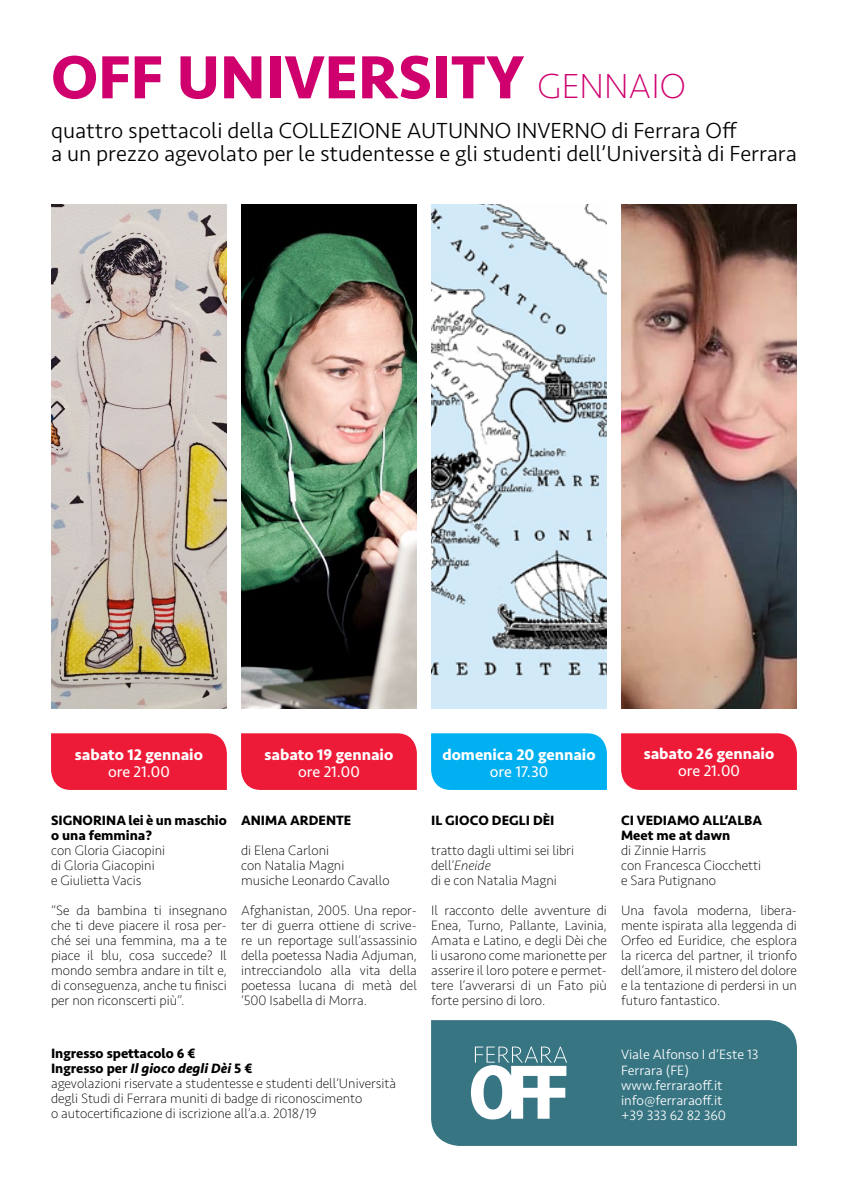
<style>
.page{position:relative;width:848px;height:1197px;background:#fff}
.page>*{position:absolute;margin:0;border:0;box-sizing:border-box;transform-origin:0 0}
.t1{font:700 63px "Seravek";color:#cf006e}
.t2{font:300 22.6px/23px "Seravek";color:#000}
.t3{font:700 16px "Seravek";color:#fff}
.t4{font:16px "Seravek";color:#fff}
.t5{font:200 14px/15px "Seravek";color:#000}
.t6{font:700 14px/15px "Seravek";color:#000}
.t7{font:300 14px/15px "Seravek";color:#fff}
.s1{font-weight:200;font-size:36px}
.s2{font-style:italic}
.s3{font-weight:700}
.s4{font-weight:700;font-style:italic}
</style>
<div class="page">
<div style="left:241px;top:733px;width:176px;height:56px;background:#ed1b37"></div>
<div style="left:431px;top:733px;width:176px;height:56px;background:#00b0f0"></div>
<div style="left:621px;top:733px;width:176px;height:56px;background:#ed1b37"></div>
<img style="left:51px;top:205px;width:176px;height:503px">
<img style="left:241px;top:205px;width:176px;height:503px">
<div style="left:51px;top:733px;width:176px;height:56px;background:#ed1b37"></div>
<div style="left:431px;top:1020px;width:366px;height:125px;background:#387583"></div>
<svg style="left:471px;top:1046px;width:96px;height:73px"></svg>
<img style="left:431px;top:205px;width:176px;height:503px">
<img style="left:621px;top:205px;width:176px;height:503px">
<h1 class="t1" style="left:51px;top:38px;width:636px">OFF UNIVERSITY <span class="s1">GENNAIO</span></h1>
<h2 class="t2" style="left:51px;top:120px;width:747px">quattro spettacoli della COLLEZIONE AUTUNNO INVERNO di Ferrara Off<br>a un prezzo agevolato per le studentesse e gli studenti dell’Università di Ferrara</h2>
<p class="t3" style="left:75px;top:744px;width:129px">sabato 12 gennaio</p>
<p class="t4" style="left:108px;top:761px;width:63px">ore 21.00</p>
<p class="t3" style="left:265px;top:744px;width:130px">sabato 19 gennaio</p>
<p class="t4" style="left:298px;top:761px;width:63px">ore 21.00</p>
<p class="t6" style="left:51px;top:812px;width:177px">SIGNORINA lei è un maschio o una femmina?</p>
<p class="t5" style="left:51px;top:842px;width:116px">con Gloria Giacopini di Gloria Giacopini<br>e Giulietta Vacis</p>
<p class="t5" style="left:51px;top:902px;width:177px;text-align:justify">“Se da bambina ti insegnano che ti deve piacere il rosa per&shy;ché sei una femmina, ma a te piace il blu, cosa succede? Il mondo sembra andare in tilt e, di conseguenza, anche tu finisci per non riconscerti più”.</p>
<p class="t6" style="left:241px;top:812px;width:112px">ANIMA ARDENTE</p>
<p class="t5" style="left:241px;top:842px;width:150px">di Elena Carloni<br>con Natalia Magni musiche Leonardo Cavallo</p>
<p class="t5" style="left:241px;top:902px;width:177px;text-align:justify">Afghanistan, 2005. Una repor&shy;ter di guerra ottiene di scrive&shy;re un reportage sull’assassinio della poetessa Nadia Adjuman, intrecciandolo alla vita della poetessa lucana di metà del ‘500 Isabella di Morra.</p>
<p class="t3" style="left:442px;top:744px;width:155px">domenica 20 gennaio</p>
<p class="t4" style="left:489px;top:761px;width:60px">ore 17.30</p>
<p class="t6" style="left:431px;top:812px;width:125px">IL GIOCO DEGLI DèI</p>
<p class="t5" style="left:431px;top:842px;width:144px">tratto dagli ultimi sei libri dell’<span class="s2">Eneide<br></span>di e con Natalia Magni</p>
<p class="t5" style="left:431px;top:902px;width:177px;text-align:justify">Il racconto delle avventure di Enea, Turno, Pallante, Lavinia, Amata e Latino, e degli Dèi che li usarono come marionette per asserire il loro potere e permet&shy;tere l’avverarsi di un Fato più forte persino di loro.</p>
<p class="t3" style="left:643px;top:743px;width:132px">sabato 26 gennaio</p>
<p class="t4" style="left:678px;top:761px;width:63px">ore 21.00</p>
<p class="t6" style="left:621px;top:812px;width:142px">CI VEDIAMO ALL’ALBA<br>Meet me at dawn</p>
<p class="t5" style="left:621px;top:842px;width:142px">di Zinnie Harris<br>con Francesca Ciocchetti e Sara Putignano</p>
<p class="t5" style="left:621px;top:902px;width:177px;text-align:justify">Una favola moderna, libera&shy;mente ispirata alla leggenda di Orfeo ed Euridice, che esplora la ricerca del partner, il trionfo dell’amore, il mistero del dolore e la tentazione di perdersi in un futuro fantastico.</p>
<p class="t5" style="left:51px;top:1045px;width:346px"><span class="s3">Ingresso spettacolo 6 €<br>Ingresso per</span> <span class="s4">Il gioco degli Dèi</span> <span class="s3">5 €<br></span>agevolazioni riservate a studentesse e studenti dell’Università degli Studi di Ferrara muniti di badge di riconoscimento<br>o autocertificazione di iscrizione all’a.a. 2018/19</p>
<p class="t7" style="left:621px;top:1047px;width:139px">Viale Alfonso I d’Este 13<br>Ferrara (FE) www.ferraraoff.it info@ferraraoff.it<br>+39 333 62 82 360</p>
</div>
